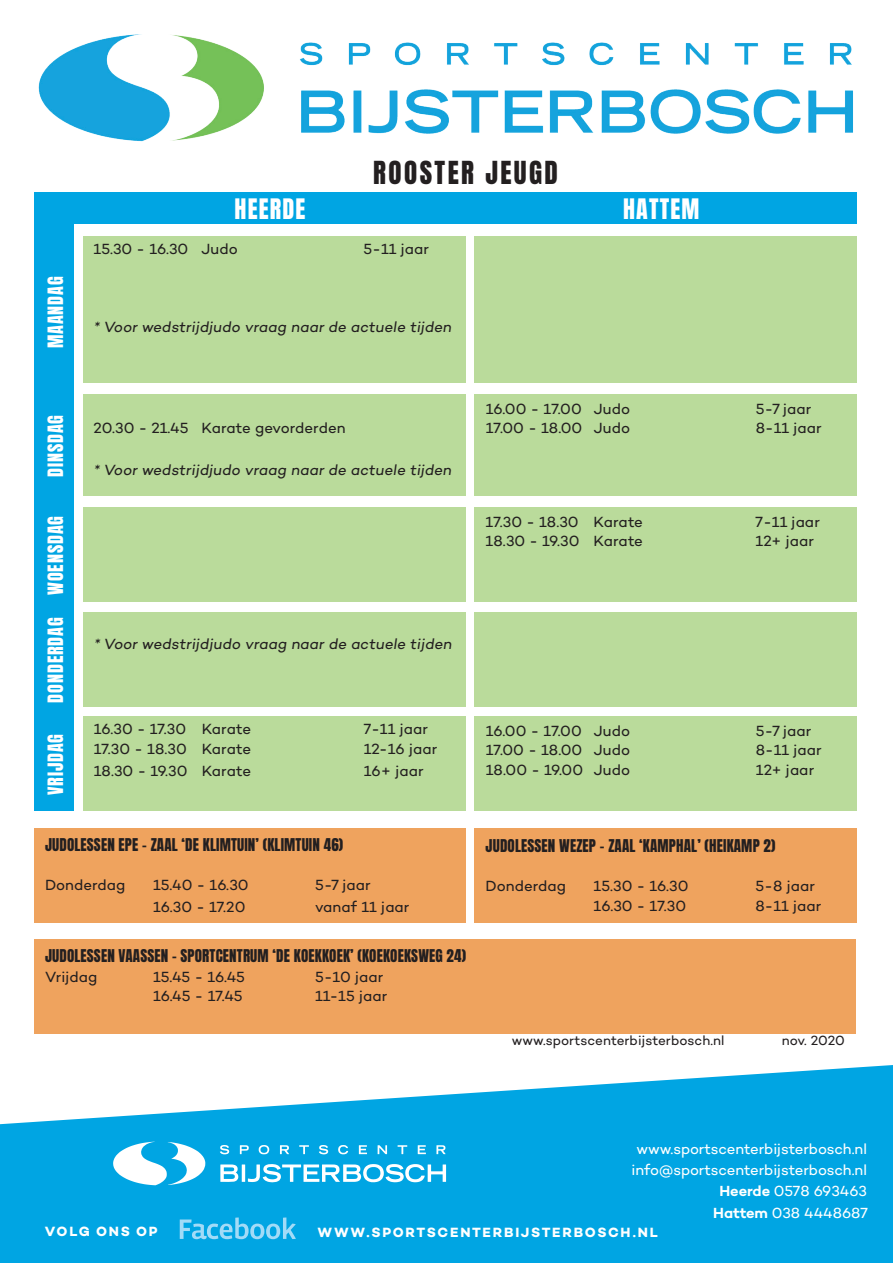
<style>
.page{position:relative;width:893px;height:1263px;background:#fff}
.page>*{position:absolute;margin:0;border:0;box-sizing:border-box;transform-origin:0 0}
.t1{font:27px "Anton";letter-spacing:.09em;color:#231f20}
.t2{font:24px "Anton";letter-spacing:.05em;color:#fff}
.t3{font:18px "Anton";letter-spacing:.05em;color:#fff}
.t4{font:15px "Campton";letter-spacing:.01em;color:#231f20}
.t5{font:15px "Anton";letter-spacing:.01em;color:#231f20}
.t6{font:14.85px/21.3px "Campton";letter-spacing:-.005em;color:#fff;text-align:right}
.t7{font:700 13.65px "Campton";letter-spacing:.125em;color:#fff}
.t8{font:13.5px "Campton";color:#231f20}
.s1{font-weight:600}
</style>
<div class="page">
<img style="left:38px;top:34px;width:815px;height:108px">
<div style="left:34px;top:192px;width:823px;height:31px;background:#00a5e3"></div>
<div style="left:34px;top:215px;width:40px;height:596px;background:#00a5e3"></div>
<div style="left:83px;top:236px;width:383px;height:147px;background:#badb9b"></div>
<div style="left:83px;top:395px;width:383px;height:101px;background:#badb9b"></div>
<div style="left:83px;top:508px;width:383px;height:94px;background:#badb9b"></div>
<div style="left:474px;top:236px;width:383px;height:147px;background:#badb9b"></div>
<div style="left:474px;top:395px;width:383px;height:101px;background:#badb9b"></div>
<div style="left:474px;top:508px;width:383px;height:94px;background:#badb9b"></div>
<div style="left:83px;top:612px;width:383px;height:94px;background:#badb9b"></div>
<div style="left:474px;top:612px;width:383px;height:94px;background:#badb9b"></div>
<div style="left:83px;top:717px;width:383px;height:94px;background:#badb9b"></div>
<div style="left:474px;top:717px;width:383px;height:94px;background:#badb9b"></div>
<div style="left:34px;top:828px;width:432px;height:94px;background:#efa35e"></div>
<div style="left:474px;top:828px;width:383px;height:94px;background:#efa35e"></div>
<div style="left:34px;top:939px;width:822px;height:95px;background:#efa35e"></div>
<svg style="left:0;top:1065px;width:893px;height:198px;fill:#00a5e3"></svg>
<svg style="left:113px;top:1142px;width:92px;height:43px"></svg>
<svg style="left:220px;top:1164px;width:226px;height:18px"></svg>
<svg style="left:280px;top:1145px;width:9px;height:9px"></svg>
<svg style="left:436px;top:1145px;width:10px;height:9px"></svg>
<svg style="left:319px;top:1145px;width:9px;height:9px"></svg>
<svg style="left:220px;top:1145px;width:9px;height:9px"></svg>
<svg style="left:378px;top:1145px;width:9px;height:9px"></svg>
<svg style="left:259px;top:1145px;width:10px;height:9px"></svg>
<svg style="left:359px;top:1145px;width:8px;height:9px"></svg>
<svg style="left:418px;top:1145px;width:8px;height:9px"></svg>
<svg style="left:338px;top:1145px;width:10px;height:9px"></svg>
<svg style="left:240px;top:1145px;width:9px;height:9px"></svg>
<svg style="left:299px;top:1145px;width:10px;height:9px"></svg>
<svg style="left:398px;top:1145px;width:9px;height:9px"></svg>
<svg style="left:180px;top:1217px;width:116px;height:22px;background:#3eb9ea"></svg>
<h1 class="t1" style="left:373px;top:159px;width:186px">ROOSTER JEUGD</h1>
<h2 class="t2" style="left:235px;top:197px;width:72px">HEERDE</h2>
<h2 class="t2" style="left:623px;top:197px;width:78px">HATTEM</h2>
<p class="t3" style="left:46px;top:348px;width:73px;rotate:-90deg">MAANDAG</p>
<p class="t4" style="left:94px;top:239px;width:146px">15.30 - 16.30 Judo</p>
<p class="t4" style="left:364px;top:239px;width:67px">5-11 jaar</p>
<p class="t4" style="left:94px;top:317px;width:362px">* Voor wedstrijdjudo vraag naar de actuele tijden</p>
<p class="t3" style="left:46px;top:477px;width:63px;rotate:-90deg">DINSDAG</p>
<p class="t3" style="left:46px;top:595px;width:80px;rotate:-90deg">WOENSDAG</p>
<p class="t3" style="left:46px;top:702px;width:86px;rotate:-90deg">DONDERDAG</p>
<p class="t3" style="left:46px;top:795px;width:63px;rotate:-90deg">VRIJDAG</p>
<p class="t4" style="left:94px;top:418px;width:254px">20.30 - 21.45 Karate gevorderden</p>
<p class="t4" style="left:94px;top:460px;width:362px">* Voor wedstrijdjudo vraag naar de actuele tijden</p>
<p class="t4" style="left:94px;top:635px;width:362px">* Voor wedstrijdjudo vraag naar de actuele tijden</p>
<p class="t4" style="left:94px;top:720px;width:159px">16.30 - 17.30 Karate</p>
<p class="t4" style="left:364px;top:720px;width:66px">7-11 jaar</p>
<p class="t4" style="left:94px;top:739px;width:159px">17.30 - 18.30 Karate</p>
<p class="t4" style="left:364px;top:739px;width:75px">12-16 jaar</p>
<p class="t4" style="left:94px;top:762px;width:159px">18.30 - 19.30 Karate</p>
<p class="t4" style="left:364px;top:762px;width:62px">16+ jaar</p>
<p class="t5" style="left:45px;top:837px;width:300px">JUDOLESSEN EPE - ZAAL ‘DE KLIMTUIN’ (KLIMTUIN 46)</p>
<p class="t4" style="left:45px;top:875px;width:82px">Donderdag</p>
<p class="t4" style="left:153px;top:875px;width:97px">15.40 - 16.30</p>
<p class="t4" style="left:315px;top:875px;width:57px">5-7 jaar</p>
<p class="t4" style="left:153px;top:898px;width:94px">16.30 - 17.20</p>
<p class="t4" style="left:315px;top:898px;width:96px">vanaf 11 jaar</p>
<p class="t5" style="left:45px;top:948px;width:422px">JUDOLESSEN VAASSEN - SPORTCENTRUM ‘DE KOEKKOEK’ (KOEKOEKSWEG 24)</p>
<p class="t4" style="left:45px;top:967px;width:54px">Vrijdag</p>
<p class="t4" style="left:153px;top:967px;width:93px">15.45 - 16.45</p>
<p class="t4" style="left:315px;top:967px;width:70px">5-10 jaar</p>
<p class="t4" style="left:153px;top:987px;width:91px">16.45 - 17.45</p>
<p class="t4" style="left:315px;top:987px;width:74px">11-15 jaar</p>
<p class="t4" style="left:486px;top:399px;width:146px">16.00 - 17.00 Judo</p>
<p class="t4" style="left:756px;top:399px;width:57px">5-7 jaar</p>
<p class="t4" style="left:486px;top:418px;width:146px">17.00 - 18.00 Judo</p>
<p class="t4" style="left:756px;top:418px;width:67px">8-11 jaar</p>
<p class="t4" style="left:486px;top:512px;width:159px">17.30 - 18.30 Karate</p>
<p class="t4" style="left:756px;top:512px;width:66px">7-11 jaar</p>
<p class="t4" style="left:486px;top:532px;width:159px">18.30 - 19.30 Karate</p>
<p class="t4" style="left:756px;top:532px;width:60px">12+ jaar</p>
<p class="t4" style="left:486px;top:721px;width:146px">16.00 - 17.00 Judo</p>
<p class="t4" style="left:756px;top:721px;width:57px">5-7 jaar</p>
<p class="t4" style="left:486px;top:741px;width:146px">17.00 - 18.00 Judo</p>
<p class="t4" style="left:756px;top:741px;width:67px">8-11 jaar</p>
<p class="t4" style="left:486px;top:760px;width:146px">18.00 - 19.00 Judo</p>
<p class="t4" style="left:756px;top:760px;width:60px">12+ jaar</p>
<p class="t5" style="left:486px;top:838px;width:291px">JUDOLESSEN WEZEP - ZAAL ‘KAMPHAL’ (HEIKAMP 2)</p>
<p class="t4" style="left:486px;top:877px;width:82px">Donderdag</p>
<p class="t4" style="left:594px;top:877px;width:96px">15.30 - 16.30</p>
<p class="t4" style="left:756px;top:877px;width:61px">5-8 jaar</p>
<p class="t4" style="left:594px;top:896px;width:94px">16.30 - 17.30</p>
<p class="t4" style="left:756px;top:896px;width:67px">8-11 jaar</p>
<p class="t8" style="left:512px;top:1032px;width:214px">www.sportscenterbijsterbosch.nl</p>
<p class="t8" style="left:782px;top:1032px;width:65px">nov. 2020</p>
<p class="t6" style="left:631px;top:1137px;width:238px">www.sportscenterbijsterbosch.nl info@sportscenterbijsterbosch.nl<br><span class="s1">Heerde</span> 0578 693463<br><span class="s1">Hattem</span> 038 4448687</p>
<p class="t7" style="left:45px;top:1223px;width:114px">VOLG ONS OP</p>
<p class="t7" style="left:317px;top:1224px;width:342px">WWW.SPORTSCENTERBIJSTERBOSCH.NL</p>
</div>
